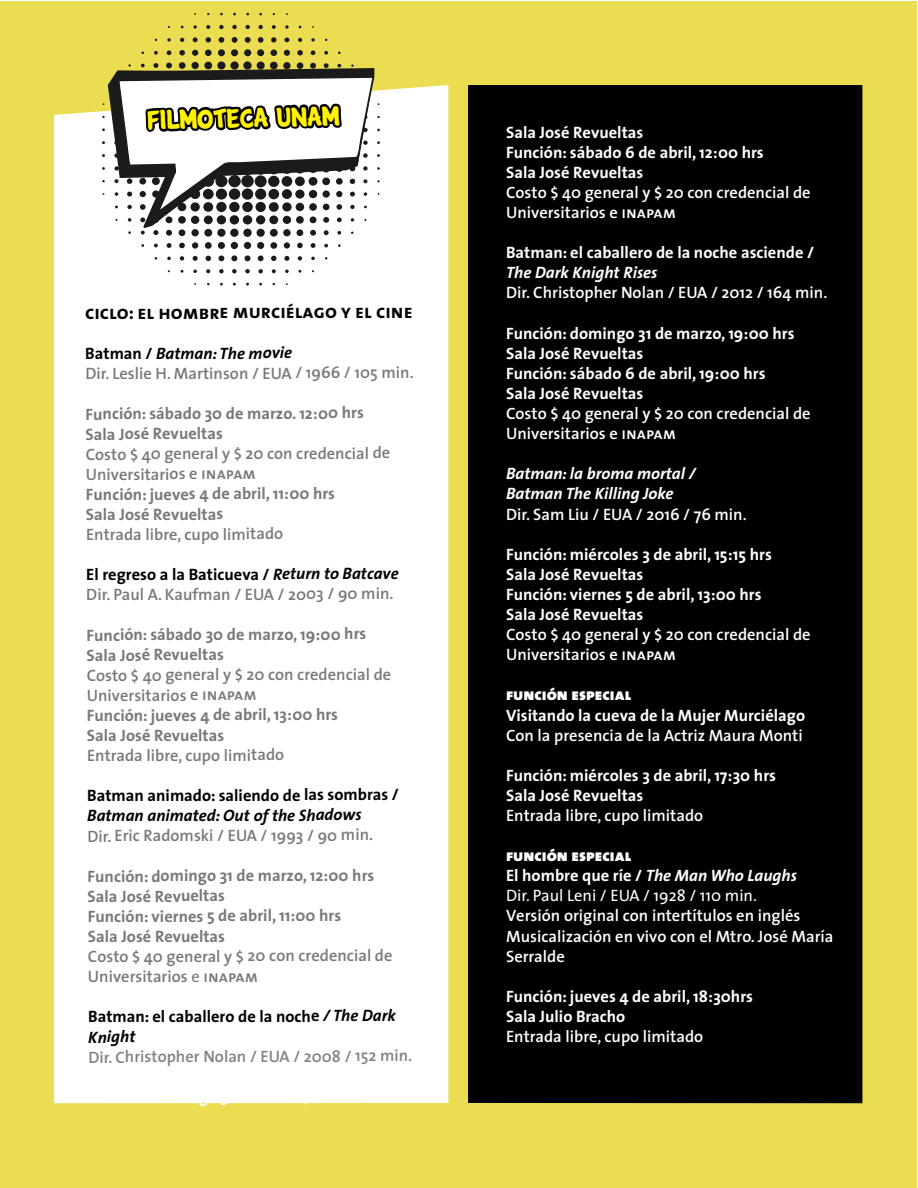
<style>
.page{position:relative;width:918px;height:1188px;background:#fff}
.page>*{position:absolute;margin:0;border:0;box-sizing:border-box;transform-origin:0 0}
.t1{font:27.45px "Cartwheel";color:#fff200}
.t2{font:19.5px "The Sans Bold Caps";letter-spacing:-.005em;color:#000}
.t3{font:600 16.5px/20.2px "The Sans";letter-spacing:-.005em;color:#797979}
.t4{font:700 16.5px/20.1px "The Sans";color:#fff}
.t5{font:600 16.5px/20.1px "The Sans";color:#fff}
.t6{font:700 16.5px/20.2px "The Sans";letter-spacing:-.005em;color:#797979}
.t7{font:700 16.5px/20.5px "The Sans";letter-spacing:-.005em;color:#000}
.t8{font:italic 700 16.5px/20.1px "The Sans";color:#fff}
.t9{font:16.5px/20.1px "The Sans";color:#fff}
.t10{font:600 16.5px "The Sans";letter-spacing:-.005em;color:#808285}
.t11{font:italic 700 16.5px "The Sans";letter-spacing:-.005em;color:#000}
.t12{font:16.5px "The Sans Black Caps";color:#fff}
.s1{font-weight:700;color:#000}
.s2{font-weight:700;font-style:italic;color:#000}
.s3{font-family:"The Sans Semi Bold Caps";font-weight:400}
.s4{font-weight:700}
.s5{font-weight:400}
.s6{font-style:italic}
.s7{font-weight:700;font-style:italic}
</style>
<div class="page">
<div style="left:1px;top:1px;width:916px;height:1186px;background:#ebdd51"></div>
<div style="left:54px;top:85px;width:394px;height:1018px;background:#fff"></div>
<div style="left:468px;top:85px;width:394px;height:1018px;background:#000"></div>
<svg style="left:102px;top:12px;width:278px;height:529px"></svg>
<h1 class="t1" style="left:147px;top:109px;width:194px;rotate:-1deg">filmoteca unam</h1>
<p class="t2" style="left:85px;top:295px;width:329px">ciclo: el hombre murciélago y el cine</p>
<p class="t3" style="left:85px;top:343px;width:330px"><span class="s1">Batman /</span> <span class="s2">Batman: The movie<br></span>Dir. Leslie H. Martinson / EUA / 1966 / 105 min.</p>
<p class="t6" style="left:86px;top:403px;width:280px">Función: sábado 30 de marzo. 12:00 hrs<br>Sala José Revueltas</p>
<p class="t3" style="left:86px;top:443px;width:306px">Costo $ 40 general y $ 20 con credencial de<br>Universitarios e <span class="s3">inapam<br></span><span class="s4">Función: jueves 4 de abril, 11:00 hrs<br>Sala José Revueltas</span></p>
<p class="t3" style="left:86px;top:524px;width:199px">Entrada libre, cupo limitado</p>
<p class="t3" style="left:86px;top:564px;width:314px"><span class="s1">El regreso a la Baticueva /</span> <span class="s2">Return to Batcave<br></span>Dir. Paul A. Kaufman / EUA / 2003 / 90 min.</p>
<p class="t6" style="left:87px;top:624px;width:282px">Función: sábado 30 de marzo, 19:00 hrs<br>Sala José Revueltas</p>
<p class="t3" style="left:87px;top:664px;width:306px">Costo $ 40 general y $ 20 con credencial de<br>Universitarios e <span class="s3">inapam<br></span><span class="s4">Función: jueves 4 de abril, 13:00 hrs<br>Sala José Revueltas</span></p>
<p class="t3" style="left:87px;top:745px;width:199px">Entrada libre, cupo limitado</p>
<p class="t7" style="left:87px;top:784px;width:313px">Batman animado: saliendo de las sombras /</p>
<p class="t11" style="left:87px;top:802px;width:276px">Batman animated: Out of the Shadows</p>
<p class="t3" style="left:87px;top:825px;width:287px">Dir. Eric Radomski / EUA / 1993 / 90 min.</p>
<p class="t6" style="left:88px;top:865px;width:288px">Función: domingo 31 de marzo, 12:00 hrs<br>Sala José Revueltas<br>Función: viernes 5 de abril, 11:00 hrs<br>Sala José Revueltas</p>
<p class="t3" style="left:88px;top:945px;width:306px">Costo $ 40 general y $ 20 con credencial de<br>Universitarios <span class="s5">e</span> <span class="s3">inapam</span></p>
<p class="t7" style="left:88px;top:1006px;width:309px">Batman: el caballero de la noche <span class="s6">/ The Dark<br>Knight</span></p>
<p class="t10" style="left:88px;top:1043px;width:326px">Dir. Christopher Nolan / EUA / 2008 / 152 min.</p>
<p class="t4" style="left:506px;top:122px;width:259px">Sala José Revueltas<br>Función: sábado 6 de abril, 12:00 hrs<br>Sala José Revueltas</p>
<p class="t5" style="left:506px;top:182px;width:306px">Costo $ 40 general y $ 20 con credencial de<br>Universitarios e <span class="s3">inapam</span></p>
<p class="t4" style="left:506px;top:242px;width:310px">Batman: el caballero de la noche asciende /</p>
<p class="t8" style="left:506px;top:262px;width:153px">The Dark Knight Rises</p>
<p class="t5" style="left:506px;top:282px;width:323px">Dir. Christopher Nolan / EUA / 2012 / 164 min.</p>
<p class="t4" style="left:506px;top:323px;width:290px">Función: domingo 31 de marzo, 19:00 hrs<br>Sala José Revueltas<br>Función: sábado 6 de abril, 19:00 hrs<br>Sala José Revueltas</p>
<p class="t5" style="left:506px;top:403px;width:306px">Costo $ 40 general y $ 20 con credencial de<br>Universitarios e <span class="s3">inapam</span></p>
<p class="t8" style="left:506px;top:463px;width:191px">Batman: la broma mortal /<br>Batman The Killing Joke</p>
<p class="t5" style="left:506px;top:503px;width:242px">Dir. Sam Liu / EUA / 2016 / 76 min.</p>
<p class="t4" style="left:506px;top:544px;width:267px">Función: miércoles 3 de abril, 15:15 hrs<br>Sala José Revueltas<br>Función: viernes 5 de abril, 13:00 hrs<br>Sala José Revueltas</p>
<p class="t5" style="left:506px;top:624px;width:306px">Costo $ 40 general y $ 20 con credencial de<br>Universitarios e <span class="s3">inapam</span></p>
<p class="t12" style="left:506px;top:681px;width:127px">función especial</p>
<p class="t4" style="left:506px;top:704px;width:301px">Visitando la cueva de la Mujer Murciélago</p>
<p class="t5" style="left:506px;top:725px;width:298px">Con la presencia de la Actriz Maura Monti</p>
<p class="t4" style="left:506px;top:765px;width:272px">Función: miércoles 3 de abril, 17:30 hrs<br>Sala José Revueltas</p>
<p class="t5" style="left:506px;top:805px;width:199px">Entrada libre, cupo limitado</p>
<p class="t12" style="left:506px;top:842px;width:127px">función especial</p>
<p class="t9" style="left:506px;top:865px;width:292px"><span class="s4">El hombre que ríe /</span> <span class="s7">The Man Who Laughs<br></span>Dir. Paul Leni / EUA / 1928 / 110 min.</p>
<p class="t5" style="left:506px;top:905px;width:329px">Versión original con intertítulos en inglés<br>Musicalización en vivo con el Mtro. José María<br>Serralde</p>
<p class="t4" style="left:506px;top:986px;width:249px">Función: jueves 4 de abril, 18:30hrs<br>Sala Julio Bracho</p>
<p class="t5" style="left:506px;top:1026px;width:199px">Entrada libre, cupo limitado</p>
</div>
